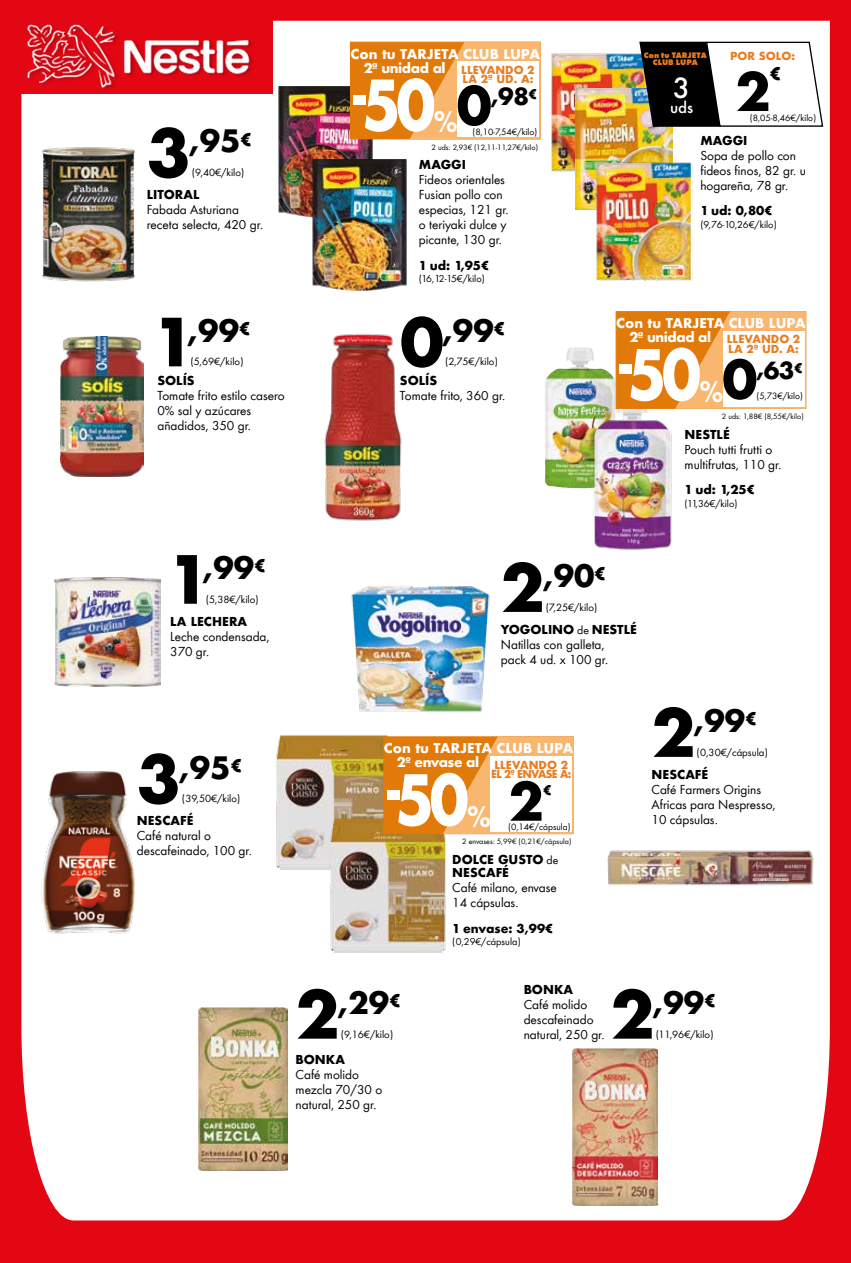
<style>
.page{position:relative;width:851px;height:1263px;background:#fff}
.page>*{position:absolute;margin:0;border:0;box-sizing:border-box;transform-origin:0 0}
.t1{font:700 67.5px "Futura";color:#fff;scale:.85 1}
.t2{font:700 51.6px "Futura";color:#000}
.t3{font:700 30px "Futura";color:#000}
.t4{font:700 27.75px "Futura";color:#fff;scale:.85 1}
.t5{font:500 27px "Futura";color:#fff}
.t6{font:700 22.95px "Futura";color:#000}
.t7{font:700 16.95px "Futura";color:#000}
.t8{font:500 15px "Futura";color:#fff}
.t9{font:13.5px/15px "Futura";color:#000}
.t10{font:700 13.2px/14.2px "Futura";letter-spacing:-.015em;color:#fff;text-align:center}
.t11{font:700 13.05px "Futura";color:#000}
.t12{font:700 12px/13.5px "Futura";color:#000}
.t13{font:10.95px "Futura";color:#000}
.t14{font:700 10.8px "Futura";color:#e97c20}
.t15{font:700 10.8px "Futura";letter-spacing:-.06em;color:#e97c20;scale:.96 1}
.t16{font:10.5px "Futura";color:#000}
.t17{font:10.5px "Futura";letter-spacing:-.06em;color:#000}
.t18{font:9.6px "Futura";color:#000}
.t19{font:800 8.25px/7.5px "Futura";color:#e97c20;text-align:center}
.t20{font:8.1px "Futura";color:#000}
.s1{font-size:64.5px}
.s2{font-size:51.6px;color:#000}
.s3{font-weight:400}
</style>
<div class="page">
<div style="left:0;top:0;width:850px;height:1263px;background:#e30613"></div>
<div style="left:21px;top:21px;width:808px;height:1199px;background:#fff"></div>
<div style="left:13px;top:13px;width:260px;height:81px;background:#e30613"></div>
<img style="left:27px;top:24px;width:226px;height:65px">
<hr style="left:850px;top:0;width:1px;height:1263px;background:#e30613">
<img style="left:603px;top:844px;width:214px;height:49px">
<img style="left:255px;top:722px;width:156px;height:156px">
<img style="left:310px;top:805px;width:156px;height:156px">
<div style="left:383px;top:736px;width:191px;height:98px;background:#e27a09;border:1px solid #e27a09"></div>
<svg style="left:442px;top:736px;width:132px;height:98px"></svg>
<div style="left:490px;top:756px;width:81px;height:76px;background:#fff"></div>
<div style="left:386px;top:790px;width:13px;height:9px;background:#fff"></div>
<img style="left:341px;top:570px;width:158px;height:158px">
<img style="left:60px;top:336px;width:83px;height:141px">
<img style="left:261px;top:325px;width:203px;height:203px">
<img style="left:544px;top:347px;width:71px;height:141px">
<img style="left:551px;top:391px;width:163px;height:163px">
<div style="left:615px;top:311px;width:191px;height:98px;background:#e27a09;border:1px solid #e27a09"></div>
<svg style="left:675px;top:311px;width:131px;height:98px"></svg>
<div style="left:723px;top:331px;width:81px;height:76px;background:#fff"></div>
<div style="left:618px;top:365px;width:13px;height:9px;background:#fff"></div>
<img style="left:279px;top:86px;width:93px;height:131px">
<div style="left:350px;top:42px;width:190px;height:97px;background:#e27a09;border:1px solid #e27a09"></div>
<svg style="left:409px;top:42px;width:131px;height:97px"></svg>
<div style="left:457px;top:62px;width:81px;height:75px;background:#fff"></div>
<div style="left:353px;top:95px;width:13px;height:10px;background:#fff"></div>
<img style="left:313px;top:159px;width:93px;height:131px">
<img style="left:199px;top:1007px;width:88px;height:164px">
<img style="left:21px;top:771px;width:151px;height:168px">
<img style="left:21px;top:141px;width:140px;height:145px">
<img style="left:54px;top:577px;width:106px;height:110px">
<img style="left:572px;top:1048px;width:85px;height:157px">
<img style="left:550px;top:45px;width:89px;height:135px">
<img style="left:575px;top:89px;width:97px;height:120px">
<img style="left:596px;top:154px;width:96px;height:135px">
<svg style="left:639px;top:41px;width:184px;height:86px"></svg>
<h3 class="t3" style="left:147px;top:120px;width:107px"><span class="s1">3</span>,95<sup>€</sup></h3>
<p class="t13" style="left:192px;top:166px;width:54px">(9,40€/kilo)</p>
<p class="t12" style="left:147px;top:188px;width:54px">LITORAL</p>
<p class="t9" style="left:147px;top:202px;width:118px">Fabada Asturiana receta selecta, 420 gr.</p>
<h3 class="t3" style="left:152px;top:309px;width:100px"><span class="s1">1</span>,99<sup>€</sup></h3>
<p class="t13" style="left:190px;top:355px;width:55px">(5,69€/kilo)</p>
<p class="t12" style="left:157px;top:374px;width:39px">SOLÍS</p>
<p class="t9" style="left:157px;top:388px;width:129px">Tomate frito estilo casero<br>0% sal y azúcares añadidos, 350 gr.</p>
<p class="t10" style="left:350px;top:46px;width:191px">Con tu TARJETA CLUB LUPA<br>2ª unidad al <sub>LLEVANDO</sub> <sub>2</sub></p>
<p class="t14" style="left:462px;top:71px;width:72px">LA 2ª UD. A:</p>
<h1 class="t1" style="left:362px;top:56px;width:88px">50</h1>
<h3 class="t4" style="left:433px;top:102px;width:70px">%<sup>0</sup></h3>
<h3 class="t6" style="left:491px;top:80px;width:48px">,98<sup>€</sup></h3>
<p class="t18" style="left:472px;top:126px;width:67px">(8,10-7,54€/kilo)</p>
<p class="t20" style="left:431px;top:142px;width:108px">2 uds: 2,93€ (12,11-11,27€/kilo)</p>
<p class="t12" style="left:419px;top:158px;width:49px">MAGGI</p>
<p class="t9" style="left:419px;top:172px;width:91px">Fideos orientales<br>Fusian pollo con especias, 121 gr. o teriyaki dulce y picante, 130 gr.</p>
<p class="t12" style="left:419px;top:258px;width:72px">1 ud: 1,95€</p>
<p class="t17" style="left:419px;top:272px;width:68px">(16,12-15€/kilo)</p>
<h3 class="t3" style="left:400px;top:309px;width:107px"><span class="s1">0</span>,99<sup>€</sup></h3>
<p class="t13" style="left:445px;top:355px;width:54px">(2,75€/kilo)</p>
<p class="t12" style="left:400px;top:374px;width:39px">SOLÍS</p>
<p class="t9" style="left:400px;top:388px;width:107px">Tomate frito, 360 gr.</p>
<p class="t19" style="left:643px;top:51px;width:64px">Con tu TARJETA<br>CLUB LUPA</p>
<h3 class="t5" style="left:673px;top:69px;width:18px">3</h3>
<p class="t8" style="left:670px;top:97px;width:25px">uds</p>
<p class="t14" style="left:730px;top:49px;width:66px">POR SOLO:</p>
<h2 class="t2" style="left:735px;top:54px;width:37px">2</h2>
<p class="t7" style="left:769px;top:62px;width:13px">€</p>
<p class="t18" style="left:749px;top:112px;width:68px">(8,05-8,46€/kilo)</p>
<p class="t12" style="left:700px;top:133px;width:49px">MAGGI</p>
<p class="t9" style="left:700px;top:148px;width:107px">Sopa de pollo con fideos finos, 82 gr. u hogareña, 78 gr.</p>
<p class="t12" style="left:700px;top:204px;width:74px">1 ud: 0,80€</p>
<p class="t16" style="left:700px;top:218px;width:78px">(9,76-10,26€/kilo)</p>
<p class="t10" style="left:616px;top:316px;width:191px">Con tu TARJETA CLUB LUPA<br>2ª unidad al <sub>LLEVANDO</sub> <sub>2</sub></p>
<p class="t14" style="left:728px;top:341px;width:72px">LA 2ª UD. A:</p>
<h1 class="t1" style="left:627px;top:326px;width:88px">50</h1>
<h3 class="t4" style="left:699px;top:371px;width:70px">%<span class="s2">0</span></h3>
<h3 class="t6" style="left:756px;top:354px;width:48px">,63<sup>€</sup></h3>
<p class="t18" style="left:756px;top:390px;width:48px">(5,73€/kilo)</p>
<p class="t20" style="left:721px;top:411px;width:83px">2 uds: 1,88€ (8,55€/kilo)</p>
<p class="t12" style="left:684px;top:427px;width:47px">NESTLÉ</p>
<p class="t9" style="left:684px;top:441px;width:98px">Pouch tutti frutti o multifrutas, 110 gr.</p>
<p class="t12" style="left:684px;top:483px;width:72px">1 ud: 1,25€</p>
<p class="t16" style="left:684px;top:497px;width:55px">(11,36€/kilo)</p>
<h3 class="t3" style="left:167px;top:546px;width:100px"><span class="s1">1</span>,99<sup>€</sup></h3>
<p class="t13" style="left:206px;top:592px;width:55px">(5,38€/kilo)</p>
<p class="t12" style="left:170px;top:615px;width:79px">LA LECHERA</p>
<p class="t9" style="left:170px;top:629px;width:101px">Leche condensada,<br>370 gr.</p>
<h3 class="t3" style="left:137px;top:746px;width:107px"><span class="s1">3</span>,95<sup>€</sup></h3>
<p class="t13" style="left:182px;top:792px;width:60px">(39,50€/kilo)</p>
<p class="t12" style="left:137px;top:814px;width:58px">NESCAFÉ</p>
<p class="t9" style="left:137px;top:828px;width:116px">Café natural o descafeinado, 100 gr.</p>
<h3 class="t3" style="left:501px;top:554px;width:107px"><span class="s1">2</span>,90<sup>€</sup></h3>
<p class="t13" style="left:545px;top:601px;width:53px">(7,25€/kilo)</p>
<p class="t12" style="left:500px;top:623px;width:138px">YOGOLINO <span class="s3">de</span> NESTLÉ</p>
<p class="t9" style="left:500px;top:637px;width:109px">Natillas con galleta, pack 4 ud. x 100 gr.</p>
<p class="t10" style="left:384px;top:741px;width:191px">Con tu TARJETA CLUB LUPA<br>2º envase al <sub>LLEVANDO</sub> <sub>2</sub></p>
<p class="t15" style="left:491px;top:766px;width:85px">EL 2º ENVASE A:</p>
<h1 class="t1" style="left:395px;top:751px;width:88px">50</h1>
<h3 class="t4" style="left:467px;top:796px;width:92px">% <sup>2</sup></h3>
<p class="t11" style="left:543px;top:780px;width:10px">€</p>
<p class="t18" style="left:508px;top:821px;width:64px">(0,14€/cápsula)</p>
<p class="t12" style="left:452px;top:852px;width:107px">DOLCE GUSTO <span class="s3">de<br></span>NESCAFÉ</p>
<p class="t9" style="left:452px;top:880px;width:106px">Café milano, envase<br>14 cápsulas.</p>
<p class="t12" style="left:452px;top:921px;width:103px">1 envase: 3,99€</p>
<p class="t16" style="left:452px;top:936px;width:70px">(0,29€/cápsula)</p>
<p class="t20" style="left:462px;top:837px;width:111px">2 envases: 5,99€ (0,21€/cápsula)</p>
<h3 class="t3" style="left:651px;top:699px;width:107px"><span class="s1">2</span>,99<sup>€</sup></h3>
<p class="t13" style="left:696px;top:746px;width:73px">(0,30€/cápsula)</p>
<p class="t12" style="left:651px;top:768px;width:58px">NESCAFÉ</p>
<p class="t9" style="left:651px;top:782px;width:125px">Café Farmers Origins<br>Africas para Nespresso,<br>10 cápsulas.</p>
<h3 class="t3" style="left:295px;top:981px;width:107px"><span class="s1">2</span>,29<sup>€</sup></h3>
<p class="t13" style="left:340px;top:1027px;width:54px">(9,16€/kilo)</p>
<p class="t12" style="left:295px;top:1052px;width:51px">BONKA</p>
<p class="t9" style="left:295px;top:1066px;width:88px">Café molido mezcla 70/30 o natural, 250 gr.</p>
<p class="t12" style="left:523px;top:982px;width:51px">BONKA</p>
<p class="t9" style="left:523px;top:996px;width:82px">Café molido descafeinado natural, 250 gr.</p>
<h3 class="t3" style="left:610px;top:981px;width:107px"><span class="s1">2</span>,99<sup>€</sup></h3>
<p class="t13" style="left:655px;top:1027px;width:59px">(11,96€/kilo)</p>
</div>
